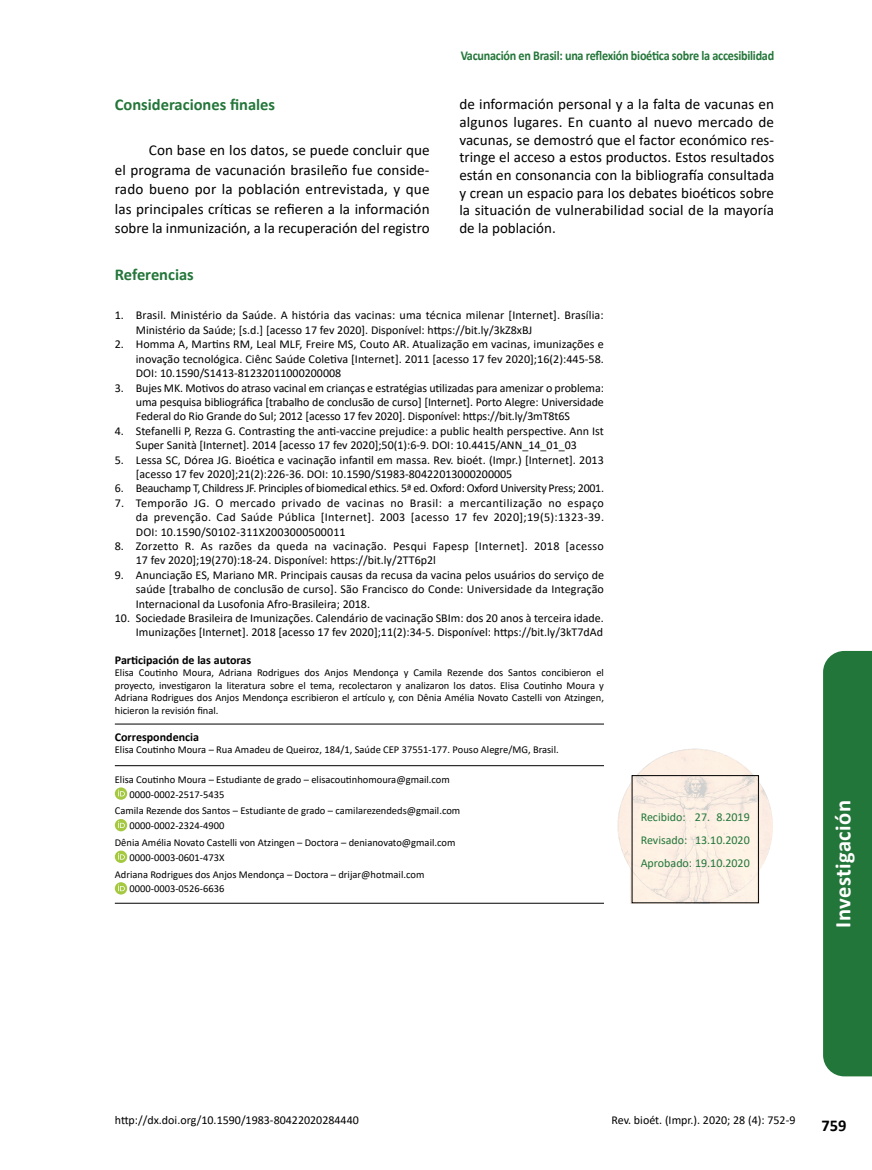
<style>
.page{position:relative;width:872px;height:1170px;background:#fff}
.page>*{position:absolute;margin:0;border:0;box-sizing:border-box;transform-origin:0 0}
.t1{font:700 22.5px "Calibri";letter-spacing:.02em;color:#fff}
.t2{font:700 16.5px "Calibri";color:#237639}
.t3{font:700 16.5px "Calibri";color:#000}
.t4{font:15px/17.7px "Calibri";color:#000;text-align:justify}
.t5{font:700 13.5px "Calibri";letter-spacing:-.02em;color:#237639;scale:.9 1}
.t6{font:12px/14.4px "Calibri";color:#000;text-align:justify}
.t7{font:12px "Calibri";letter-spacing:-.02em;color:#000}
.t8{font:12px/23px "Calibri";color:#237639;text-align:justify}
.t9{font:700 12px "Calibri";color:#000}
.t10{font:10.5px/14.7px "Calibri";color:#000}
</style>
<div class="page">
<hr style="left:115px;top:723px;width:489px;height:1px;background:#000">
<hr style="left:115px;top:765px;width:489px;height:1px;background:#000">
<hr style="left:115px;top:902px;width:489px;height:1px;background:#000">
<svg style="left:115px;top:787px;width:12px;height:12px"></svg>
<svg style="left:118px;top:789px;width:7px;height:7px"></svg>
<svg style="left:115px;top:819px;width:12px;height:12px"></svg>
<svg style="left:118px;top:821px;width:7px;height:6px"></svg>
<svg style="left:115px;top:850px;width:12px;height:12px"></svg>
<svg style="left:118px;top:852px;width:7px;height:7px"></svg>
<svg style="left:115px;top:882px;width:12px;height:12px"></svg>
<svg style="left:118px;top:884px;width:7px;height:7px"></svg>
<img style="left:617px;top:748px;width:156px;height:155px">
<div style="left:823px;top:651px;width:49px;height:425px;background:#237639"></div>
<h2 class="t2" style="left:115px;top:93px;width:162px">Consideraciones finales</h2>
<p class="t4" style="left:115px;top:140px;width:316px;line-height:19.5px;text-indent:34px">Con base en los datos, se puede concluir que el programa de vacunación brasileño fue conside&shy;rado bueno por la población entrevistada, y que las principales críticas se refieren a la información sobre la inmunización, a la recuperación del registro</p>
<p class="t5" style="left:460px;top:46px;width:350px">Vacunación en Brasil: una reflexión bioética sobre la accesibilidad</p>
<p class="t4" style="left:459px;top:95px;width:316px">de información personal y a la falta de vacunas en algunos lugares. En cuanto al nuevo mercado de vacunas, se demostró que el factor económico res&shy;tringe el acceso a estos productos. Estos resultados están en consonancia con la bibliografía consultada y crean un espacio para los debates bioéticos sobre la situación de vulnerabilidad social de la mayoría de la población.</p>
<h2 class="t2" style="left:115px;top:262px;width:81px">Referencias</h2>
<p class="t6" style="left:136px;top:308px;width:469px;text-indent:-21px">1. Brasil. Ministério da Saúde. A história das vacinas: uma técnica milenar [Internet]. Brasília:<br>Ministério da Saúde; [s.d.] [acesso 17 fev 2020]. Disponível: https://bit.ly/3kZ8xBJ</p>
<p class="t6" style="left:136px;top:337px;width:469px;text-indent:-21px">2. Homma A, Martins RM, Leal MLF, Freire MS, Couto AR. Atualização em vacinas, imunizações e inovação tecnológica. Ciênc Saúde Coletiva [Internet]. 2011 [acesso 17 fev 2020];16(2):445-58.<br>DOI: 10.1590/S1413-81232011000200008</p>
<p class="t6" style="left:136px;top:380px;width:469px;text-indent:-21px">3. Bujes MK. Motivos do atraso vacinal em crianças e estratégias utilizadas para amenizar o problema: uma pesquisa bibliográfica [trabalho de conclusão de curso] [Internet]. Porto Alegre: Universidade Federal do Rio Grande do Sul; 2012 [acesso 17 fev 2020]. Disponível: https://bit.ly/3mT8t6S</p>
<p class="t6" style="left:115px;top:423px;width:490px;text-align:center">4. Stefanelli P, Rezza G. Contrasting the anti-vaccine prejudice: a public health perspective. Ann Ist<br>Super Sanità [Internet]. 2014 [acesso 17 fev 2020];50(1):6-9. DOI: 10.4415/ANN_14_01_03</p>
<p class="t6" style="left:136px;top:452px;width:469px;text-indent:-21px">5. Lessa SC, Dórea JG. Bioética e vacinação infantil em massa. Rev. bioét. (Impr.) [Internet]. 2013 [acesso 17 fev 2020];21(2):226-36. DOI: 10.1590/S1983-80422013000200005</p>
<p class="t7" style="left:115px;top:480px;width:491px">6. Beauchamp T, Childress JF. Principles of biomedical ethics. 5ª ed. Oxford: Oxford University Press; 2001.</p>
<p class="t6" style="left:136px;top:495px;width:470px;text-indent:-21px">7. Temporão JG. O mercado privado de vacinas no Brasil: a mercantilização no espaço da prevenção. Cad Saúde Pública [Internet]. 2003 [acesso 17 fev 2020];19(5):1323-39.<br>DOI: 10.1590/S0102-311X2003000500011</p>
<p class="t6" style="left:136px;top:538px;width:469px;text-indent:-21px">8. Zorzetto R. As razões da queda na vacinação. Pesqui Fapesp [Internet]. 2018 [acesso<br>17 fev 2020];19(270):18-24. Disponível: https://bit.ly/2TT6p2l</p>
<p class="t6" style="left:136px;top:567px;width:469px;text-indent:-21px">9. Anunciação ES, Mariano MR. Principais causas da recusa da vacina pelos usuários do serviço de saúde [trabalho de conclusão de curso]. São Francisco do Conde: Universidade da Integração Internacional da Lusofonia Afro-Brasileira; 2018.</p>
<p class="t6" style="left:115px;top:610px;width:490px;text-align:right">10. Sociedade Brasileira de Imunizações. Calendário de vacinação SBIm: dos 20 anos à terceira idade.<br>Imunizações [Internet]. 2018 [acesso 17 fev 2020];11(2):34-5. Disponível: https://bit.ly/3kT7dAd</p>
<p class="t9" style="left:115px;top:651px;width:138px">Participación de las autoras</p>
<p class="t10" style="left:115px;top:666px;width:490px;line-height:12.6px;text-align:justify">Elisa Coutinho Moura, Adriana Rodrigues dos Anjos Mendonça y Camila Rezende dos Santos concibieron el proyecto, investigaron la literatura sobre el tema, recolectaron y analizaron los datos. Elisa Coutinho Moura y Adriana Rodrigues dos Anjos Mendonça escribieron el artículo y, con Dênia Amélia Novato Castelli von Atzingen, hicieron la revisión final.</p>
<p class="t9" style="left:115px;top:728px;width:86px">Correspondencia</p>
<p class="t10" style="left:115px;top:742px;width:445px">Elisa Coutinho Moura – Rua Amadeu de Queiroz, 184/1, Saúde CEP 37551-177. Pouso Alegre/MG, Brasil.</p>
<p class="t10" style="left:130px;top:771px;width:322px;text-indent:-15px">Elisa Coutinho Moura – Estudiante de grado – elisacoutinhomoura@gmail.com<br>0000-0002-2517-5435</p>
<p class="t10" style="left:130px;top:803px;width:332px;text-indent:-15px">Camila Rezende dos Santos – Estudiante de grado – camilarezendeds@gmail.com<br>0000-0002-2324-4900</p>
<p class="t10" style="left:130px;top:834px;width:327px;text-indent:-15px">Dênia Amélia Novato Castelli von Atzingen – Doctora – denianovato@gmail.com<br>0000-0003-0601-473X</p>
<p class="t10" style="left:130px;top:866px;width:296px;text-indent:-15px">Adriana Rodrigues dos Anjos Mendonça – Doctora – drijar@hotmail.com<br>0000-0003-0526-6636</p>
<p class="t8" style="left:640px;top:805px;width:111px">Recibido: 27. 8.2019<br>Revisado: 13.10.2020<br>Aprobado: 19.10.2020</p>
<h1 class="t1" style="left:827px;top:927px;width:129px;rotate:-90deg">Investigación</h1>
<p class="t6" style="left:115px;top:1112px;width:245px">http://dx.doi.org/10.1590/1983-80422020284440</p>
<p class="t6" style="left:611px;top:1112px;width:185px">Rev. bioét. (Impr.). 2020; 28 (4): 752-9</p>
<h2 class="t3" style="left:821px;top:1113px;width:27px">759</h2>
</div>
